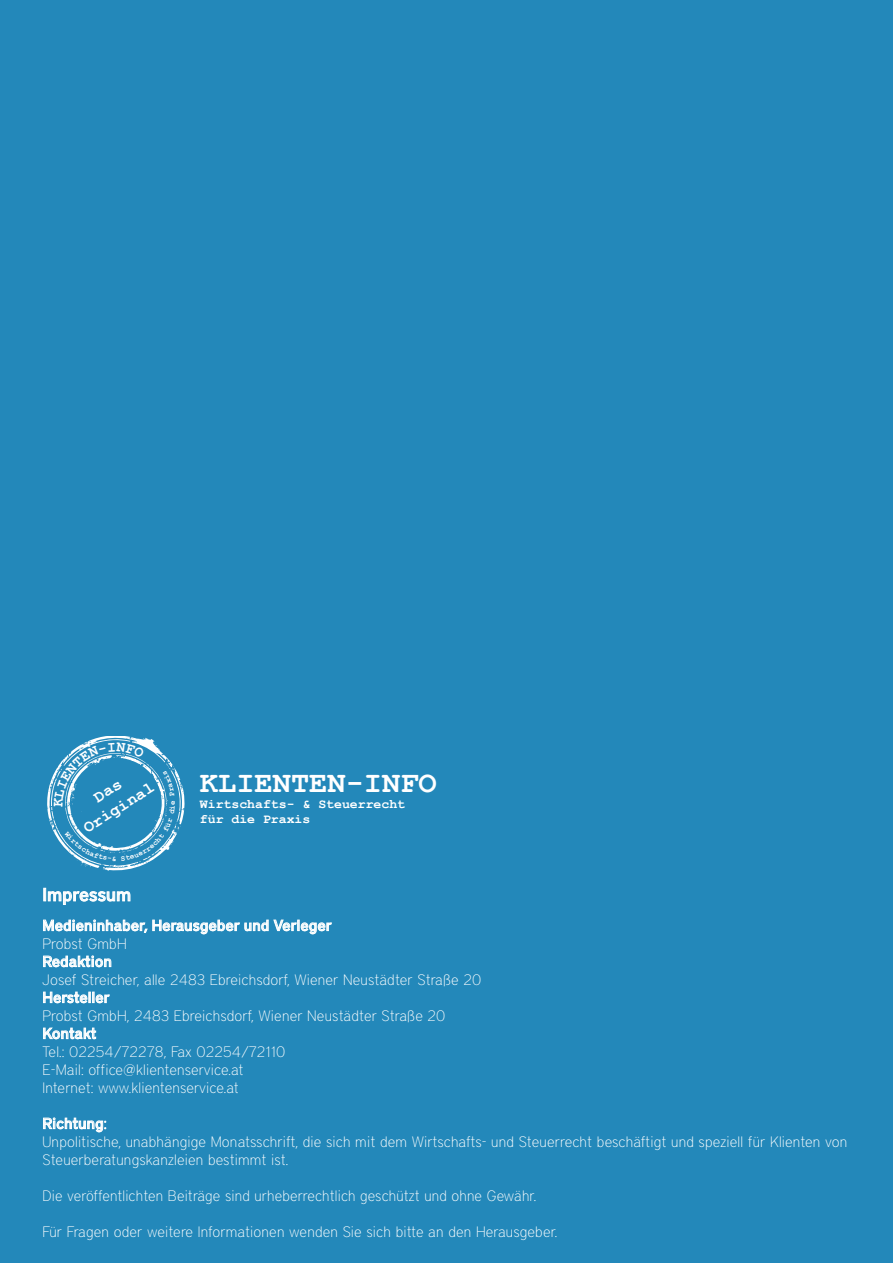
<style>
.page{position:relative;width:893px;height:1263px;background:#2388ba}
.page>*{position:absolute;margin:0;border:0;box-sizing:border-box;transform-origin:0 0}
.t1{font:700 30.3px "Courier New";color:#fff}
.t2{font:500 18px "District";letter-spacing:.005em;color:#fff}
.t3{font:700 16.65px/20px "Courier New";color:#fff;text-align:center}
.t4{font:100 15px/18px "District";letter-spacing:.01em;color:#fff}
.t5{font:500 15px "District";letter-spacing:.01em;color:#fff}
.t6{font:500 15px "District";letter-spacing:-.01em;color:#fff}
.t7{font:700 13.2px/15.8px "Courier New";color:#fff}
.s1{font-weight:500}
</style>
<div class="page">
<svg style="left:43px;top:887px;width:88px;height:18px"></svg>
<svg style="left:43px;top:919px;width:289px;height:15px"></svg>
<svg style="left:43px;top:955px;width:69px;height:12px"></svg>
<svg style="left:43px;top:991px;width:67px;height:12px"></svg>
<svg style="left:43px;top:1027px;width:53px;height:12px"></svg>
<svg style="left:43px;top:1117px;width:63px;height:15px"></svg>
<svg style="left:47px;top:736px;width:138px;height:135px"></svg>
<p class="t3" style="left:69px;top:804px;width:82px;rotate:-32deg">Das<br>Original</p>
<h1 class="t1" style="left:200px;top:767px;width:238px">KLIENTEN-INFO</h1>
<p class="t7" style="left:200px;top:796px;width:207px">Wirtschafts- &amp; Steuerrecht für die Praxis</p>
<p class="t2" style="left:43px;top:888px;width:90px">Impressum</p>
<p class="t5" style="left:43px;top:920px;width:291px">Medieninhaber, Herausgeber und Verleger</p>
<p class="t4" style="left:43px;top:935px;width:86px">Probst GmbH</p>
<p class="t5" style="left:43px;top:956px;width:71px">Redaktion</p>
<p class="t4" style="left:43px;top:971px;width:440px">Josef Streicher, alle 2483 Ebreichsdorf, Wiener Neustädter Straße 20</p>
<p class="t5" style="left:43px;top:992px;width:69px">Hersteller</p>
<p class="t4" style="left:43px;top:1007px;width:404px">Probst GmbH, 2483 Ebreichsdorf, Wiener Neustädter Straße 20</p>
<p class="t6" style="left:43px;top:1028px;width:55px">Kontakt</p>
<p class="t4" style="left:43px;top:1043px;width:244px">Tel.: 02254/72278, Fax 02254/72110<br>E-Mail: office@klientenservice.at<br>Internet: www.klientenservice.at</p>
<p class="t4" style="left:43px;top:1115px;width:806px"><span class="s1">Richtung</span>:<br>Unpolitische, unabhängige Monatsschrift, die sich mit dem Wirtschafts- und Steuerrecht beschäftigt und speziell für Klienten von<br>Steuerberatungskanzleien bestimmt ist.</p>
<p class="t4" style="left:43px;top:1187px;width:495px">Die veröffentlichten Beiträge sind urheberrechtlich geschützt und ohne Gewähr.</p>
<p class="t4" style="left:43px;top:1223px;width:516px">Für Fragen oder weitere Informationen wenden Sie sich bitte an den Herausgeber.</p>
</div>
